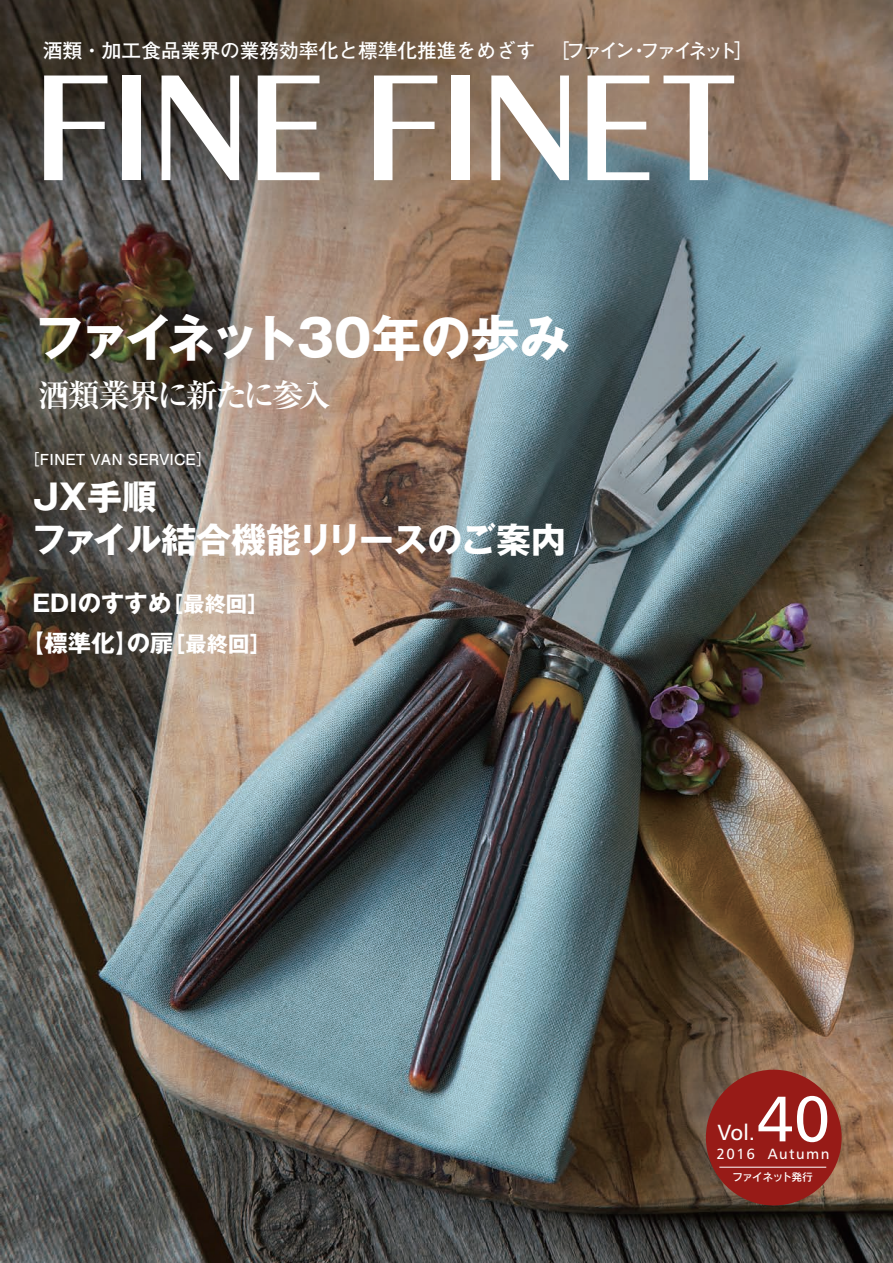
<style>
.page{position:relative;width:893px;height:1263px;background:#fff}
.page>*{position:absolute;margin:0;border:0;box-sizing:border-box;transform-origin:0 0}
.t1{font:64.35px "Humanist 777 BT Roman B";color:#fff}
.t2{font:700 49.95px "Gothic MB101 Pr 6 N";letter-spacing:-.065em;color:#fff}
.t3{font:700 34.8px/43.5px "Gothic MB101 Pr 5";letter-spacing:-.01em;color:#fff}
.t4{font:700 31.95px "Ryumin Pr 6 N";letter-spacing:-.09em;color:#fff}
.t5{font:700 23.4px "Gothic MB101 Pr 5";color:#fff}
.t6{font:21.9px "Humanist 777 BT Roman B";color:#fff}
.t7{font:700 19.65px "Futo Go B101 Pr 6 N";color:#fff}
.t8{font:700 15.15px "Futo Go B101 Pr 6 N";color:#fff}
.t9{font:14.85px "Humanist 777 BT Roman B";letter-spacing:.1em;color:#fff}
.t10{font:10.8px "Rodin Pro DB";letter-spacing:-.08em;color:#fff}
.s1{font-size:21.3px}
</style>
<div class="page">
<img style="left:0;top:0;width:893px;height:1263px">
<div style="left:706px;top:1070px;width:136px;height:135px;background:#971b17;border-radius:50%"></div>
<hr style="left:719px;top:1167px;width:107px;height:1px;background:#fff">
<svg style="left:44px;top:76px;width:63px;height:104px"></svg>
<div style="left:122px;top:76px;width:18px;height:104px;background:#fff"></div>
<svg style="left:162px;top:76px;width:77px;height:104px"></svg>
<svg style="left:258px;top:76px;width:61px;height:104px"></svg>
<svg style="left:374px;top:76px;width:63px;height:104px"></svg>
<div style="left:452px;top:76px;width:18px;height:104px;background:#fff"></div>
<svg style="left:491px;top:76px;width:78px;height:104px"></svg>
<svg style="left:587px;top:76px;width:62px;height:104px"></svg>
<svg style="left:663px;top:76px;width:71px;height:104px"></svg>
<p class="t7" style="left:43px;top:35px;width:712px">酒類・加工食品業界の業務効率化と標準化推進をめざす ［ファイン・ファイネット］</p>
<h2 class="t2" style="left:34px;top:296px;width:537px">ファイネット30年の歩み</h2>
<h3 class="t4" style="left:38px;top:370px;width:294px">酒類業界に新たに参入</h3>
<p class="t8" style="left:25px;top:447px;width:188px">［FINET VAN SERVICE］</p>
<h3 class="t3" style="left:31px;top:472px;width:536px">JX手順<br>ファイル結合機能リリースのご案内</h3>
<p class="t5" style="left:32px;top:583px;width:238px">EDIのすすめ<span class="s1">［最終回］</span></p>
<p class="t5" style="left:21px;top:624px;width:251px">【標準化】の扉<span class="s1">［最終回］</span></p>
<h1 class="t1" style="left:757px;top:1079px;width:75px">40</h1>
<p class="t9" style="left:768px;top:1144px;width:63px">Autumn</p>
<p class="t10" style="left:732px;top:1169px;width:82px">ファイネット発行</p>
<p class="t6" style="left:718px;top:1119px;width:39px">Vol.</p>
<p class="t9" style="left:716px;top:1144px;width:40px">2016</p>
</div>
